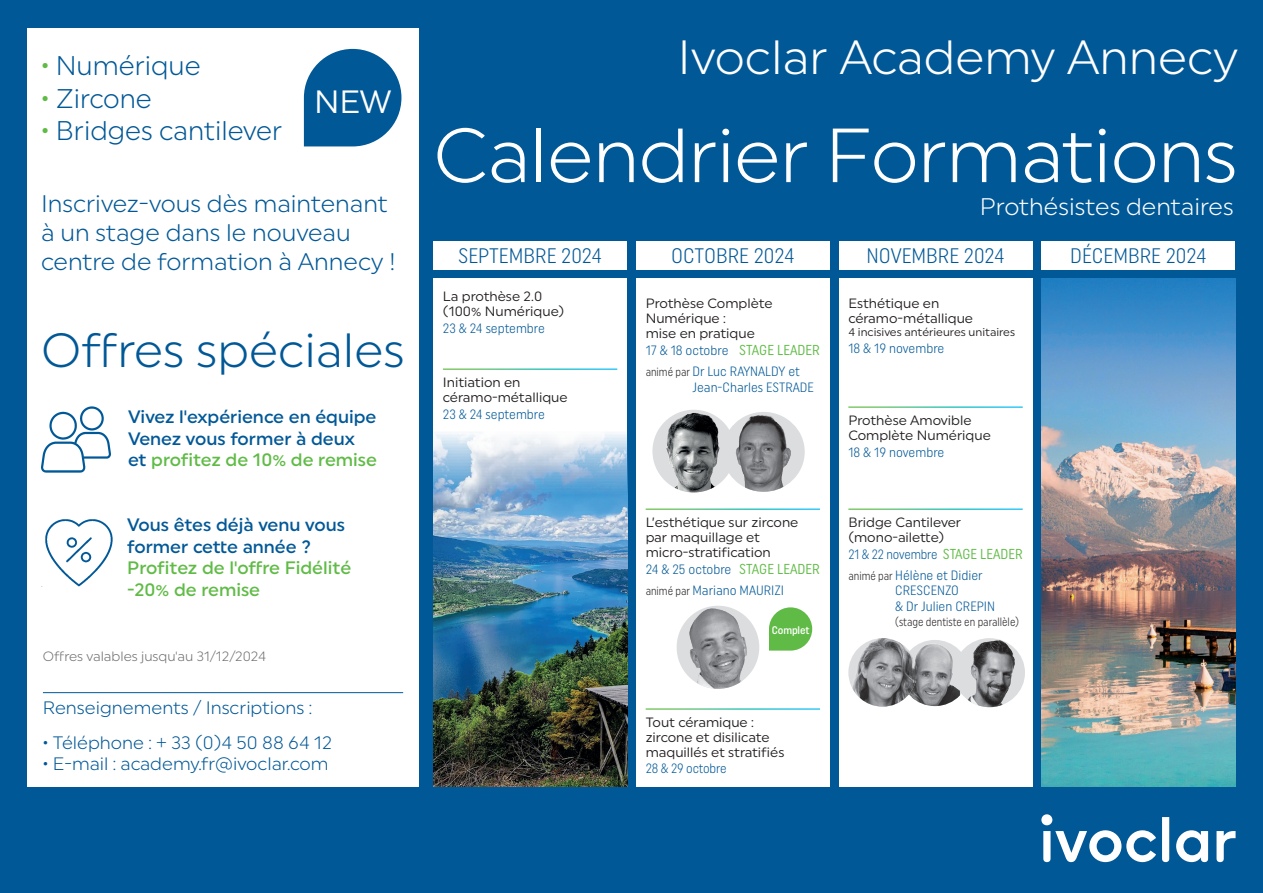
<style>
.page{position:relative;width:1263px;height:893px;background:#015897}
.page>*{position:absolute;margin:0;border:0;box-sizing:border-box;transform-origin:0 0}
.t1{font:76.5px "Uniform Pro Ivoclar Lgt";letter-spacing:-.01em;color:#fff}
.t2{font:48px "Uniform Pro Ivoclar Lgt";color:#fff}
.t3{font:48px "Uniform Pro Ivoclar Lgt";color:#015897}
.t4{font:32.25px "Uniform Pro";color:#fff}
.t5{font:27px "Uniform Pro Ivoclar Lgt";color:#015897}
.t6{font:24px/28.8px "Uniform Pro Ivoclar Lgt";color:#015897}
.t7{font:24px "Uniform Pro Ivoclar Lgt";color:#fff}
.t8{font:21px "Uniform Pro Con Lgt";color:#015897}
.t9{font:500 18px/21.6px "Uniform Pro Ivoclar";color:#015897}
.t10{font:18px "Uniform Pro Ivoclar Lgt";color:#015897}
.t11{font:500 18px/21.6px "Uniform Pro Ivoclar";color:#60bb46}
.t12{font:13.5px/15px "Uniform Pro";color:#231f20}
.t13{font:13.5px/21px "Uniform Pro Con Lgt";color:#015897}
.t14{font:13.5px/21px "Uniform Pro Con Lgt";color:#015897;scale:.94 1}
.t15{font:13.5px "Uniform Pro Ivoclar Lgt";color:#6c6d70}
.t16{font:13.5px "Uniform Pro Con Lgt";color:#015897;scale:.96 1}
.t17{font:12px "Uniform Pro Con Lgt";color:#231f20;scale:.9 1}
.t18{font:11.25px "Uniform Pro";color:#231f20}
.t19{font:500 11.1px "Uniform Pro Con";letter-spacing:-.01em;color:#fff}
.s1{color:#60bb46}
.s2{font-family:"Uniform Pro Con";font-size:14.4px;color:#60bb46}
.s3{font-size:12px;color:#231f20}
</style>
<div class="page">
<div style="left:433px;top:241px;width:194px;height:28px;background:#fff"></div>
<div style="left:636px;top:241px;width:194px;height:28px;background:#fff"></div>
<div style="left:839px;top:241px;width:193px;height:28px;background:#fff"></div>
<div style="left:1041px;top:241px;width:194px;height:28px;background:#fff"></div>
<svg style="left:1041px;top:814px;width:11px;height:11px"></svg>
<svg style="left:1043px;top:817px;width:192px;height:45px"></svg>
<div style="left:28px;top:28px;width:391px;height:759px;background:#fff"></div>
<div style="left:433px;top:279px;width:194px;height:508px;background:#fff"></div>
<img style="left:433px;top:432px;width:194px;height:355px">
<div style="left:636px;top:279px;width:194px;height:508px;background:#fff"></div>
<div style="left:838px;top:279px;width:194px;height:508px;background:#fff"></div>
<img style="left:963px;top:638px;width:59px;height:69px">
<div style="left:901px;top:640px;width:68px;height:66px;background:#dcdddf;border-radius:50%"></div>
<img style="left:917px;top:640px;width:43px;height:66px">
<img style="left:849px;top:638px;width:68px;height:69px">
<div style="left:652px;top:410px;width:83px;height:82px;background:#dcdddf;border-radius:50%"></div>
<img style="left:659px;top:410px;width:64px;height:82px">
<img style="left:723px;top:412px;width:81px;height:80px">
<img style="left:677px;top:606px;width:82px;height:83px;border-radius:41px">
<img style="left:1041px;top:279px;width:194px;height:508px">
<hr style="left:43px;top:692px;width:360px;height:1px;background:#015897">
<div style="left:304px;top:49px;width:97px;height:97px;background:#015897;border-radius:49px"></div>
<img style="left:41px;top:406px;width:70px;height:67px">
<img style="left:45px;top:519px;width:68px;height:67px">
<div style="left:769px;top:607px;width:43px;height:44px;background:#60bb46;border-radius:22px"></div>
<h3 class="t5" style="left:41px;top:50px;width:161px"><span class="s1">•</span> Numérique</h3>
<h3 class="t5" style="left:41px;top:82px;width:112px"><span class="s1">•</span> Zircone</h3>
<h3 class="t5" style="left:41px;top:115px;width:243px"><span class="s1">•</span> Bridges cantilever</h3>
<h3 class="t4" style="left:314px;top:83px;width:79px">NEW</h3>
<h3 class="t6" style="left:41px;top:189px;width:356px">Inscrivez-vous dès maintenant à un stage dans le nouveau centre de formation à Annecy !</h3>
<h2 class="t3" style="left:41px;top:322px;width:365px">Offres spéciales</h2>
<h3 class="t9" style="left:128px;top:406px;width:250px">Vivez l'expérience en équipe<br>Venez vous former à deux et <span class="s1">profitez de 10% de remise</span></h3>
<h3 class="t9" style="left:127px;top:514px;width:219px">Vous êtes déjà venu vous former cette année ?</h3>
<h3 class="t11" style="left:127px;top:557px;width:225px">Profitez de l'offre Fidélité -20% de remise</h3>
<p class="t15" style="left:43px;top:648px;width:225px">Offres valables jusqu'au 31/12/2024</p>
<h3 class="t10" style="left:43px;top:697px;width:271px">Renseignements / Inscriptions :</h3>
<h3 class="t10" style="left:43px;top:732px;width:291px">• Téléphone : + 33 (0)4 50 88 64 12</h3>
<h3 class="t10" style="left:43px;top:753px;width:287px">• E-mail : academy.fr@ivoclar.com</h3>
<h2 class="t2" style="left:678px;top:29px;width:562px">Ivoclar Academy Annecy</h2>
<h1 class="t1" style="left:433px;top:111px;width:806px">Calendrier Formations</h1>
<h3 class="t7" style="left:980px;top:193px;width:255px">Prothésistes dentaires</h3>
<h3 class="t8" style="left:458px;top:243px;width:145px">SEPTEMBRE 2024</h3>
<h3 class="t8" style="left:671px;top:243px;width:125px">OCTOBRE 2024</h3>
<h3 class="t8" style="left:866px;top:243px;width:140px">NOVEMBRE 2024</h3>
<h3 class="t8" style="left:1070px;top:243px;width:138px">DÉCEMBRE 2024</h3>
<p class="t12" style="left:443px;top:289px;width:123px">La prothèse 2.0 (100% Numérique)</p>
<p class="t13" style="left:443px;top:318px;width:104px">23 &amp; 24 septembre</p>
<p class="t12" style="left:443px;top:374px;width:126px">Initiation en céramo-métallique</p>
<p class="t13" style="left:443px;top:403px;width:104px">23 &amp; 24 septembre</p>
<p class="t12" style="left:646px;top:295px;width:128px">Prothèse Complète<br>Numérique :<br>mise en pratique</p>
<p class="t13" style="left:646px;top:339px;width:176px">17 &amp; 18 octobre <span class="s2">STAGE LEADER </span><span class="s3">animé par</span> Dr Luc RAYNALDY et</p>
<p class="t13" style="left:692px;top:377px;width:123px">Jean-Charles ESTRADE</p>
<p class="t12" style="left:646px;top:514px;width:154px">L’esthétique sur zircone par maquillage et micro-stratification</p>
<p class="t13" style="left:646px;top:558px;width:176px">24 &amp; 25 octobre <span class="s2">STAGE LEADER </span><span class="s3">animé par</span> Mariano MAURIZI</p>
<p class="t19" style="left:772px;top:623px;width:39px">Complet</p>
<p class="t12" style="left:848px;top:295px;width:126px">Esthétique en céramo-métallique</p>
<p class="t18" style="left:848px;top:326px;width:168px">4 incisives antérieures unitaires</p>
<p class="t13" style="left:848px;top:337px;width:98px">18 &amp; 19 novembre</p>
<p class="t12" style="left:848px;top:412px;width:144px">Prothèse Amovible<br>Complète Numérique</p>
<p class="t13" style="left:848px;top:441px;width:98px">18 &amp; 19 novembre</p>
<p class="t12" style="left:848px;top:514px;width:114px">Bridge Cantilever (mono-ailette)</p>
<p class="t14" style="left:848px;top:543px;width:187px">21 &amp; 22 novembre <span class="s2">STAGE LEADER </span><span class="s3">animé par</span> Hélène et Didier</p>
<p class="t13" style="left:895px;top:581px;width:101px;line-height:16.8px">CRESCENZO<br>&amp; Dr Julien CREPIN</p>
<p class="t17" style="left:895px;top:614px;width:139px">(stage dentiste en parallèle)</p>
<p class="t12" style="left:646px;top:714px;width:140px">Tout céramique : zircone et disilicate maquillés et stratifiés</p>
<p class="t16" style="left:646px;top:760px;width:86px">28 &amp; 29 octobre</p>
</div>
